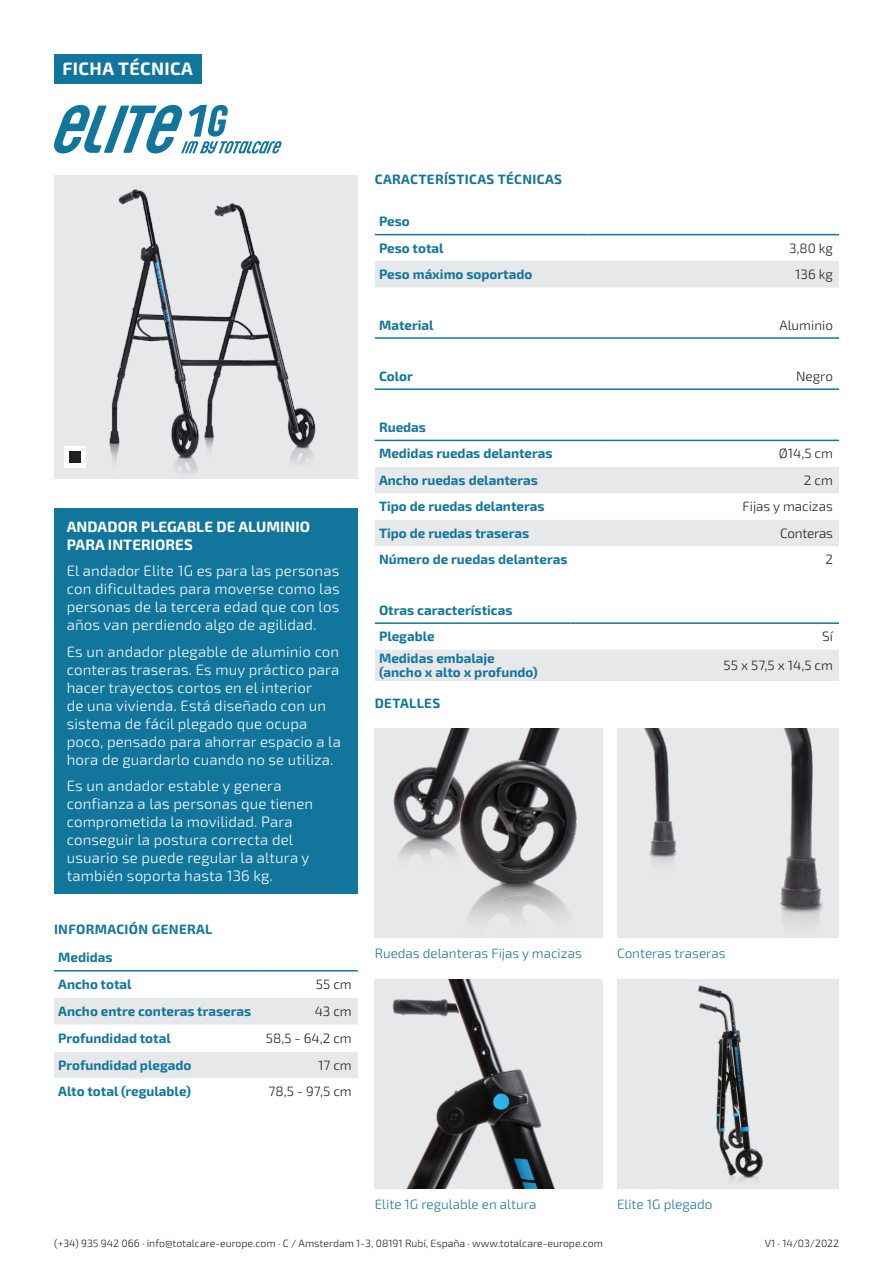
<style>
.page{position:relative;width:893px;height:1263px;background:#fff}
.page>*{position:absolute;margin:0;border:0;box-sizing:border-box;transform-origin:0 0}
.t1{font:700 18px "Exo 2";letter-spacing:.025em;color:#fff}
.t2{font:300 15px/18px "Exo 2";letter-spacing:.01em;color:#fff}
.t3{font:700 15px/18px "Exo 2";letter-spacing:.005em;color:#fff}
._00-titulo-tabla{font:700 13.5px/13.5px "Exo 2";color:#12769c}
.t4{font:300 13.5px "Exo 2";color:#231f20}
._99-descripcion{font:300 13.5px "Exo 2";color:#1d7499}
._00-titulo-tabla-2{font:700 13.5px "Exo 2";letter-spacing:.025em;color:#12769c}
.t5{font:300 13.5px "Exo 2";letter-spacing:-.02em;color:#231f20}
.t6{font:300 10.5px "Exo 2";color:#231f20}
</style>
<div class="page">
<div style="left:54px;top:509px;width:304px;height:385px;background:#12769c"></div>
<div style="left:54px;top:54px;width:147px;height:30px;background:#12769c"></div>
<svg style="left:54px;top:998px;width:304px;height:80px"></svg>
<hr style="left:54px;top:970px;width:204px;height:1px;background:#12769c">
<hr style="left:258px;top:970px;width:100px;height:1px;background:#12769c">
<svg style="left:375px;top:467px;width:464px;height:79px"></svg>
<hr style="left:375px;top:440px;width:222px;height:1px;background:#12769c">
<hr style="left:597px;top:440px;width:242px;height:1px;background:#12769c">
<hr style="left:375px;top:337px;width:212px;height:2px;background:#12769c">
<hr style="left:587px;top:337px;width:252px;height:2px;background:#12769c">
<hr style="left:375px;top:388px;width:212px;height:2px;background:#12769c">
<hr style="left:587px;top:388px;width:252px;height:2px;background:#12769c">
<div style="left:375px;top:261px;width:464px;height:27px;background:#e7e8ea"></div>
<hr style="left:375px;top:234px;width:213px;height:1px;background:#12769c">
<hr style="left:588px;top:234px;width:251px;height:1px;background:#12769c">
<img style="left:54px;top:177px;width:304px;height:301px">
<div style="left:65px;top:447px;width:21px;height:21px;background:#fff"></div>
<div style="left:70px;top:452px;width:11px;height:11px;background:#231f20"></div>
<div style="left:375px;top:650px;width:464px;height:31px;background:#e7e8ea"></div>
<hr style="left:375px;top:622px;width:196px;height:2px;background:#12769c">
<hr style="left:571px;top:622px;width:268px;height:2px;background:#12769c">
<svg style="left:54px;top:105px;width:228px;height:48px"></svg>
<img style="left:375px;top:979px;width:228px;height:210px">
<div style="left:375px;top:729px;width:228px;height:209px;background:#e7e8ea"></div>
<img style="left:393px;top:729px;width:184px;height:191px">
<img style="left:617px;top:729px;width:222px;height:209px">
<div style="left:617px;top:979px;width:222px;height:210px;background:#e7e8ea"></div>
<img style="left:698px;top:985px;width:65px;height:196px">
<p class="t1" style="left:63px;top:58px;width:132px">FICHA TÉCNICA</p>
<p class="t3" style="left:67px;top:518px;width:245px">ANDADOR PLEGABLE DE ALUMINIO<br>PARA INTERIORES</p>
<p class="t2" style="left:67px;top:562px;width:274px;text-align:justify">El andador Elite 1G es para las personas con dificultades para moverse como las personas de la tercera edad que con los años van perdiendo algo de agilidad.</p>
<p class="t2" style="left:67px;top:643px;width:276px">Es un andador plegable de aluminio con conteras traseras. Es muy práctico para hacer trayectos cortos en el interior<br>de una vivienda. Está diseñado con un sistema de fácil plegado que ocupa poco, pensado para ahorrar espacio a la hora de guardarlo cuando no se utiliza.</p>
<p class="t2" style="left:67px;top:777px;width:248px">Es un andador estable y genera confianza a las personas que tienen comprometida la movilidad. Para conseguir la postura correcta del usuario se puede regular la altura y también soporta hasta 136 kg.</p>
<p class="_00-titulo-tabla-2" style="left:54px;top:921px;width:160px">INFORMACIÓN GENERAL</p>
<p class="_00-titulo-tabla" style="left:58px;top:951px;width:56px">Medidas</p>
<p class="_00-titulo-tabla" style="left:58px;top:977px;width:75px">Ancho total</p>
<p class="t4" style="left:316px;top:976px;width:37px">55 cm</p>
<p class="_00-titulo-tabla" style="left:58px;top:1004px;width:195px">Ancho entre conteras traseras</p>
<p class="t4" style="left:315px;top:1003px;width:39px">43 cm</p>
<p class="_00-titulo-tabla" style="left:58px;top:1031px;width:114px">Profundidad total</p>
<p class="t4" style="left:266px;top:1030px;width:87px">58,5 - 64,2 cm</p>
<p class="_00-titulo-tabla" style="left:58px;top:1058px;width:135px">Profundidad plegado</p>
<p class="t4" style="left:318px;top:1057px;width:35px">17 cm</p>
<p class="_00-titulo-tabla" style="left:58px;top:1085px;width:134px">Alto total (regulable)</p>
<p class="t4" style="left:269px;top:1084px;width:85px">78,5 - 97,5 cm</p>
<p class="_00-titulo-tabla-2" style="left:375px;top:171px;width:189px">CARACTERÍSTICAS TÉCNICAS</p>
<p class="_00-titulo-tabla" style="left:379px;top:215px;width:32px">Peso</p>
<p class="_00-titulo-tabla" style="left:379px;top:241px;width:66px">Peso total</p>
<p class="t4" style="left:789px;top:240px;width:45px">3,80 kg</p>
<p class="_00-titulo-tabla" style="left:379px;top:268px;width:155px">Peso máximo soportado</p>
<p class="t4" style="left:795px;top:266px;width:39px">136 kg</p>
<p class="_00-titulo-tabla" style="left:379px;top:318px;width:56px">Material</p>
<p class="t4" style="left:779px;top:317px;width:55px">Aluminio</p>
<p class="_00-titulo-tabla" style="left:379px;top:369px;width:35px">Color</p>
<p class="t4" style="left:796px;top:368px;width:38px">Negro</p>
<p class="_00-titulo-tabla" style="left:379px;top:421px;width:48px">Ruedas</p>
<p class="_00-titulo-tabla" style="left:379px;top:447px;width:175px">Medidas ruedas delanteras</p>
<p class="t4" style="left:779px;top:446px;width:56px">Ø14,5 cm</p>
<p class="_00-titulo-tabla" style="left:379px;top:474px;width:160px">Ancho ruedas delanteras</p>
<p class="t4" style="left:804px;top:472px;width:30px">2 cm</p>
<p class="_00-titulo-tabla" style="left:379px;top:500px;width:167px">Tipo de ruedas delanteras</p>
<p class="t4" style="left:743px;top:499px;width:92px">Fijas y macizas</p>
<p class="_00-titulo-tabla" style="left:379px;top:527px;width:152px">Tipo de ruedas traseras</p>
<p class="t5" style="left:780px;top:525px;width:54px">Conteras</p>
<p class="_00-titulo-tabla" style="left:379px;top:553px;width:190px">Número de ruedas delanteras</p>
<p class="t4" style="left:825px;top:552px;width:9px">2</p>
<p class="_00-titulo-tabla" style="left:379px;top:603px;width:135px">Otras características</p>
<p class="_00-titulo-tabla" style="left:379px;top:630px;width:57px">Plegable</p>
<p class="t4" style="left:822px;top:628px;width:12px">Sí</p>
<p class="_00-titulo-tabla" style="left:379px;top:652px;width:160px">Medidas embalaje (ancho x alto x profundo)</p>
<p class="t4" style="left:724px;top:657px;width:111px">55 x 57,5 x 14,5 cm</p>
<p class="_00-titulo-tabla-2" style="left:375px;top:695px;width:67px">DETALLES</p>
<p class="_99-descripcion" style="left:375px;top:946px;width:209px">Ruedas delanteras Fijas y macizas</p>
<p class="_99-descripcion" style="left:617px;top:946px;width:110px">Conteras traseras</p>
<p class="_99-descripcion" style="left:375px;top:1196px;width:163px">Elite 1G regulable en altura</p>
<p class="_99-descripcion" style="left:617px;top:1196px;width:97px">Elite 1G plegado</p>
<p class="t6" style="left:54px;top:1237px;width:551px">(+34) 935 942 066 · info@totalcare-europe.com · C / Amsterdam 1-3, 08191 Rubí, España · www.totalcare-europe.com</p>
<p class="t6" style="left:765px;top:1237px;width:76px">V1 · 14/03/2022</p>
</div>
